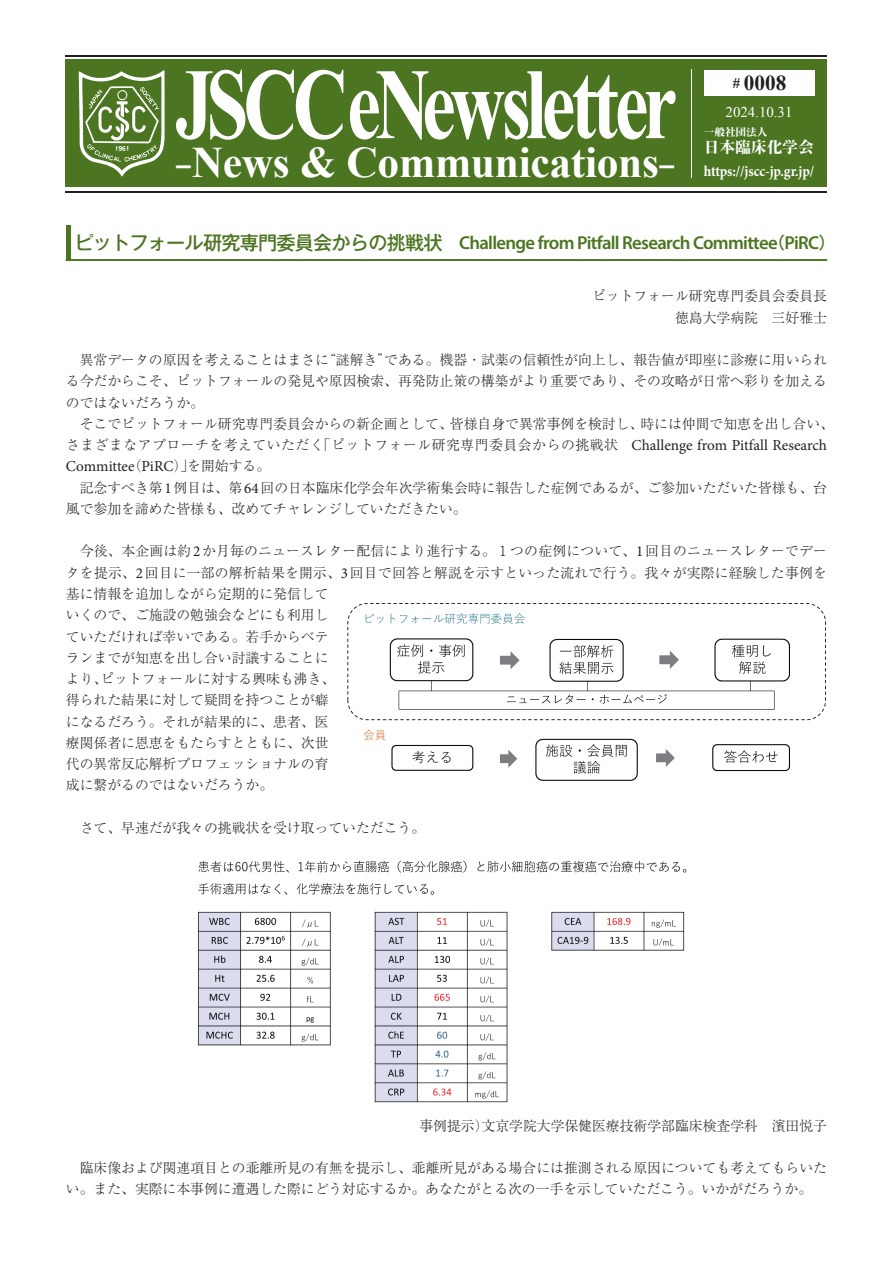
<style>
.page{position:relative;width:893px;height:1263px;background:#fff}
.page>*{position:absolute;margin:0;border:0;box-sizing:border-box;transform-origin:0 0}
.t1{font:700 100.95px "Times New Roman";letter-spacing:-.07em;color:#fff;scale:.75 1}
.t2{font:700 43.65px "Times New Roman";letter-spacing:-.01em;color:#fff}
.t3{font:700 21.3px "Times New Roman";color:#231f20}
.t4{font:500 19.2px "Gothic MB101 Pro";letter-spacing:-.04em;color:#4b7520}
.t5{font:600 18.75px "Myriad Pro";letter-spacing:-.035em;color:#4b7520}
.t6{font:800 15.9px "Ryumin Pro";letter-spacing:-.015em;color:#fff}
.t7{font:15.15px "Minion Pro";color:#231f20}
.t8{font:700 15.15px "Minion Pro";letter-spacing:-.01em;color:#fff;scale:.91 1}
.t9{font:14.85px "Times New Roman";color:#fff}
.t10{font:700 14.85px "Times New Roman";color:#231f20}
.t11{font:300 13.8px/21.3px "Ryumin Pro";color:#231f20}
.t12{font:300 13.8px/21.3px "Ryumin Pro";letter-spacing:.04em;color:#231f20}
.t13{font:800 10.65px "Ryumin Pro";color:#fff}
.s1{font-family:"Myriad Pro";font-weight:400;font-size:48px}
.s2{font-family:"Gothic MB101 Pro";font-weight:500;font-size:16.95px}
.s3{font-family:"Ryumin Pro";font-weight:300;font-size:13.8px}
.s4{font-family:"Minion Pro";font-weight:400;font-size:15.15px}
</style>
<div class="page">
<hr style="left:66px;top:55px;width:761px;height:1px;background:#231f20">
<hr style="left:66px;top:191px;width:761px;height:1px;background:#231f20">
<div style="left:66px;top:60px;width:761px;height:127px;background:#4b7520"></div>
<svg style="left:79px;top:70px;width:86px;height:106px"></svg>
<hr style="left:691px;top:69px;width:1px;height:109px;background:#fff">
<div style="left:704px;top:70px;width:110px;height:26px;background:#fff"></div>
<img style="left:347px;top:604px;width:478px;height:177px">
<img style="left:198px;top:860px;width:489px;height:35px">
<img style="left:197px;top:911px;width:488px;height:192px">
<hr style="left:66px;top:225px;width:4px;height:35px;background:#4b7520">
<div style="left:66px;top:260px;width:761px;height:1px;border:1px solid #4b7520"></div>
<h1 class="t1" style="left:175px;top:35px;width:670px">JSCCeNewsletter</h1>
<h2 class="t2" style="left:175px;top:132px;width:502px"><span class="s1">–</span>News &amp; Communications<span class="s1">–</span></h2>
<h3 class="t3" style="left:744px;top:68px;width:44px">0008</h3>
<p class="t10" style="left:733px;top:73px;width:9px">#</p>
<p class="t9" style="left:725px;top:102px;width:68px">2024.10.31</p>
<p class="t13" style="left:704px;top:124px;width:65px">一般社団法人</p>
<p class="t6" style="left:704px;top:135px;width:112px">日本臨床化学会</p>
<p class="t8" style="left:704px;top:160px;width:123px">https://jscc j p- .gr j p. /</p>
<h3 class="t4" style="left:74px;top:227px;width:370px">ピットフォール研究専門委員会からの挑戦状</h3>
<h3 class="t5" style="left:768px;top:231px;width:69px"><span class="s2">（</span>PiRC<span class="s2">(</span></h3>
<h3 class="t5" style="left:459px;top:231px;width:320px">Challenge from Pitfall Research Committee</h3>
<p class="t11" style="left:592px;top:284px;width:236px;text-align:right">ピットフォール研究専門委員会委員長徳島大学病院　三好雅士</p>
<p class="t11" style="left:384px;top:348px;width:444px">である。機器・試薬の信頼性が向上し、報告値が即座に診療に用いられ</p>
<p class="t11" style="left:80px;top:348px;width:251px">異常データの原因を考えることはまさに</p>
<p class="t11" style="left:66px;top:369px;width:763px">る今だからこそ、ピットフォールの発見や原因検索、再発防止策の構築がより重要であり、その攻略が日常へ彩りを加える</p>
<p class="t11" style="left:66px;top:391px;width:140px">のではないだろうか。</p>
<p class="t11" style="left:640px;top:412px;width:195px">時には仲間で知恵を出し合い、</p>
<p class="t11" style="left:322px;top:348px;width:71px">“謎解き”</p>
<p class="t11" style="left:80px;top:412px;width:375px">そこでピットフォール研究専門委員会からの新企画として、</p>
<p class="t7" style="left:317px;top:435px;width:512px"><span class="s3">「ピットフォール研究専門委員会からの挑戦状　</span>Challenge from Pitfall Research</p>
<p class="t11" style="left:450px;top:412px;width:195px">皆様自身で異常事例を検討し、</p>
<p class="t12" style="left:187px;top:433px;width:138px;text-indent:-121px">さまざまなアプローチを考えていただくを開始する。</p>
<p class="t7" style="left:128px;top:456px;width:68px"><span class="s3">（</span>PiRC<span class="s3">）」</span></p>
<p class="t7" style="left:66px;top:456px;width:70px">Committee</p>
<p class="t11" style="left:66px;top:476px;width:763px;text-indent:14px">記念すべき第<span class="s4">1</span>例目は、第<span class="s4">64</span>回の日本臨床化学会年次学術集会時に報告した症例であるが、ご参加いただいた皆様も、台風で参加を諦めた皆様も、改めてチャレンジしていただきたい。</p>
<p class="t11" style="left:80px;top:539px;width:749px">今後、本企画は約<span class="s4">2</span>か月毎のニュースレター配信により進行する。１つの症例について、<span class="s4">1</span>回目のニュースレターでデー</p>
<p class="t11" style="left:66px;top:561px;width:762px">タを提示、<span class="s4">2</span>回目に一部の解析結果を開示、<span class="s4">3</span>回目で回答と解説を示すといった流れで行う。我々が実際に経験した事例を</p>
<p class="t11" style="left:66px;top:582px;width:264px">基に情報を追加しながら定期的に発信して</p>
<p class="t11" style="left:66px;top:603px;width:264px">いくので、ご施設の勉強会などにも利用し</p>
<p class="t11" style="left:66px;top:625px;width:264px">ていただければ幸いである。若手からベテ</p>
<p class="t11" style="left:66px;top:646px;width:264px">ランまでが知恵を出し合い討議することに</p>
<p class="t11" style="left:100px;top:667px;width:236px">ピットフォールに対する興味も沸き、</p>
<p class="t11" style="left:66px;top:667px;width:264px">より、<br>得られた結果に対して疑問を持つことが癖になるだろう。それが結果的に、患者、医療関係者に恩恵をもたらすとともに、次世代の異常反応解析プロフェッショナルの育成に繋がるのではないだろうか。</p>
<p class="t11" style="left:80px;top:816px;width:347px">さて、早速だが我々の挑戦状を受け取っていただこう。</p>
<p class="t11" style="left:419px;top:1113px;width:71px">事例提示）</p>
<p class="t11" style="left:66px;top:1156px;width:763px;text-indent:14px">臨床像および関連項目との乖離所見の有無を提示し、乖離所見がある場合には推測される原因についても考えてもらいたい。また、実際に本事例に遭遇した際にどう対応するか。あなたがとる次の一手を示していただこう。いかがだろうか。</p>
<p class="t11" style="left:482px;top:1113px;width:347px">文京学院大学保健医療技術学部臨床検査学科　濱田悦子</p>
</div>
